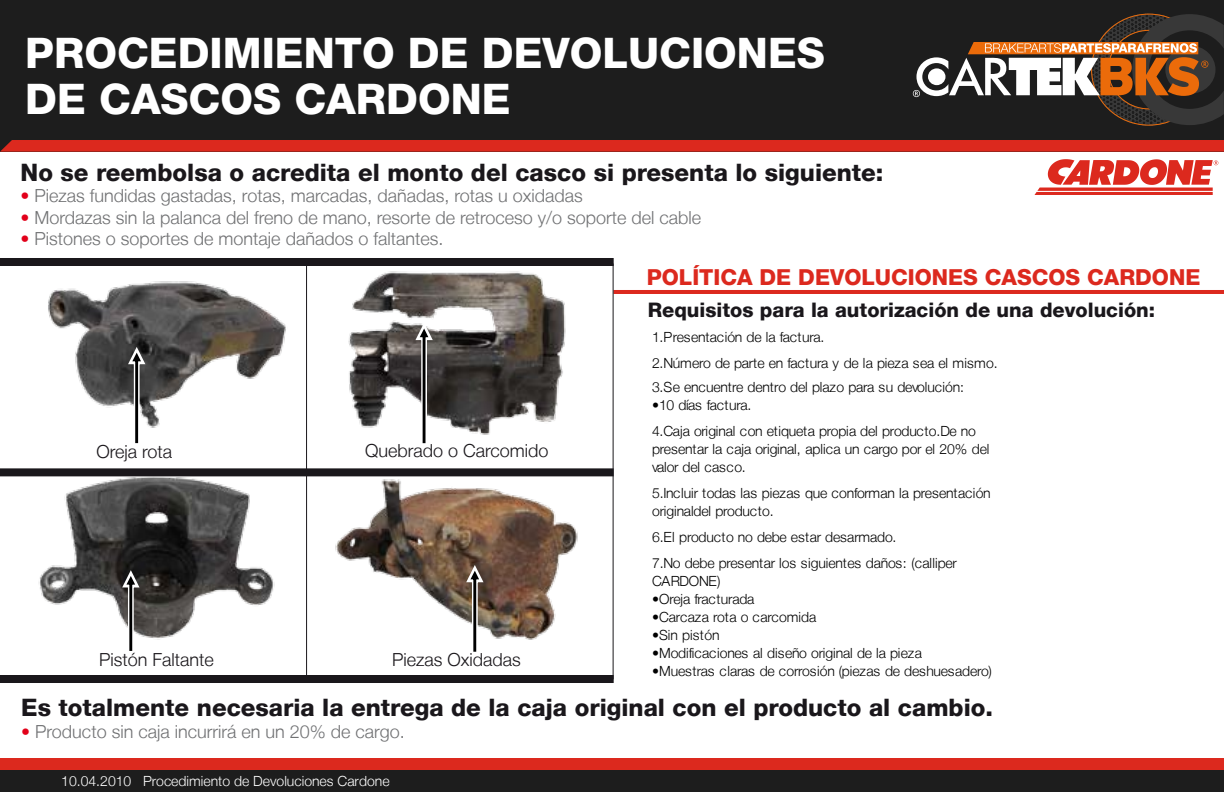
<style>
.page{position:relative;width:1224px;height:792px;background:#fff}
.page>*{position:absolute;margin:0;border:0;box-sizing:border-box;transform-origin:0 0}
.t1{font:800 42px/46px "Helvetica Neue LT";color:#fff}
.t2{font:800 24px "Helvetica Neue LT";color:#1a171b}
.t3{font:800 22px "Helvetica Neue LT";color:#dc291e}
.t4{font:800 20px "Helvetica Neue LT";color:#1a171b}
.t5{font:300 18px "Helvetica Neue LT";color:#707173}
.t6{font:300 18px "Helvetica Neue LT";color:#1a171b}
.t7{font:300 14px/26px "Helvetica Neue LT";letter-spacing:-.015em;color:#000}
.t8{font:300 14px "Helvetica Neue LT";color:#fff}
.t9{font:300 14px "Helvetica Neue LT";letter-spacing:.01em;color:#000}
.s1{color:#e2001a}
</style>
<div class="page">
<hr style="left:613px;top:290px;width:611px;height:4px;background:#dc291e">
<div style="left:0;top:0;width:1224px;height:152px;background:#1d1d1d"></div>
<svg style="left:0;top:140px;width:1224px;height:12px;background:#d5281d"></svg>
<div style="left:0;top:758px;width:1224px;height:34px;background:#1d1d1d"></div>
<div style="left:0;top:758px;width:1224px;height:12px;background:#dc291e"></div>
<svg style="left:1035px;top:159px;width:183px;height:36px"></svg>
<svg style="left:913px;top:13px;width:311px;height:113px"></svg>
<hr style="left:306px;top:264px;width:1px;height:209px;background:#1a171b">
<hr style="left:613px;top:264px;width:1px;height:415px;background:#1a171b">
<img style="left:348px;top:271px;width:218px;height:164px">
<svg style="left:415px;top:323px;width:18px;height:121px"></svg>
<div style="left:0;top:258px;width:614px;height:8px;background:#1a171b"></div>
<div style="left:0;top:468px;width:614px;height:8px;background:#1a171b"></div>
<div style="left:0;top:675px;width:614px;height:8px;background:#1a171b"></div>
<img style="left:48px;top:281px;width:238px;height:147px">
<svg style="left:128px;top:347px;width:17px;height:97px"></svg>
<hr style="left:306px;top:470px;width:1px;height:209px;background:#1a171b">
<img style="left:31px;top:476px;width:251px;height:164px">
<svg style="left:122px;top:570px;width:18px;height:81px"></svg>
<img style="left:331px;top:476px;width:251px;height:164px">
<svg style="left:466px;top:565px;width:18px;height:87px"></svg>
<h1 class="t1" style="left:25px;top:30px;width:801px">PROCEDIMIENTO DE DEVOLUCIONES<br>DE CASCOS CARDONE</h1>
<h2 class="t2" style="left:21px;top:158px;width:864px">No se reembolsa o acredita el monto del casco si presenta lo siguiente:</h2>
<p class="t5" style="left:21px;top:185px;width:564px"><span class="s1">•</span> Piezas fundidas gastadas, rotas, marcadas, dañadas, rotas u oxidadas</p>
<p class="t5" style="left:21px;top:206px;width:682px"><span class="s1">•</span> Mordazas sin la palanca del freno de mano, resorte de retroceso y/o soporte del cable</p>
<p class="t5" style="left:21px;top:228px;width:424px"><span class="s1">•</span> Pistones o soportes de montaje dañados o faltantes.</p>
<h3 class="t3" style="left:647px;top:264px;width:555px">POLÍTICA DE DEVOLUCIONES CASCOS CARDONE</h3>
<p class="t6" style="left:97px;top:440px;width:77px">Oreja rota</p>
<p class="t6" style="left:365px;top:440px;width:185px">Quebrado o Carcomido</p>
<p class="t6" style="left:99px;top:648px;width:116px">Pistón Faltante</p>
<p class="t6" style="left:392px;top:649px;width:130px">Piezas Oxidadas</p>
<h3 class="t4" style="left:648px;top:298px;width:509px">Requisitos para la autorización de una devolución:</h3>
<p class="t7" style="left:652px;top:323px;width:347px">1.Presentación de la factura.<br>2.Número de parte en factura y de la pieza sea el mismo.</p>
<p class="t7" style="left:652px;top:373px;width:313px">3.Se encuentre dentro del plazo para su devolución:</p>
<p class="t7" style="left:652px;top:391px;width:325px">•10 días factura.<br>4.Caja original con etiqueta propia del producto.De no</p>
<p class="t7" style="left:652px;top:439px;width:339px;line-height:18px">presentar la caja original, aplica un cargo por el 20% del valor del casco.</p>
<p class="t7" style="left:652px;top:484px;width:340px;line-height:18px">5.Incluir todas las piezas que conforman la presentación originaldel producto.</p>
<p class="t7" style="left:652px;top:524px;width:306px">6.El producto no debe estar desarmado.<br>7.No debe presentar los siguientes daños: (calliper</p>
<p class="t7" style="left:652px;top:568px;width:70px">CARDONE)</p>
<p class="t7" style="left:652px;top:586px;width:104px">•Oreja fracturada</p>
<p class="t7" style="left:652px;top:604px;width:166px">•Carcaza rota o carcomida</p>
<p class="t9" style="left:652px;top:626px;width:69px">•Sin pistón</p>
<p class="t7" style="left:652px;top:640px;width:271px">•Modificaciones al diseño original de la pieza</p>
<p class="t7" style="left:652px;top:658px;width:341px">•Muestras claras de corrosión (piezas de deshuesadero)</p>
<h2 class="t2" style="left:21px;top:693px;width:973px">Es totalmente necesaria la entrega de la caja original con el producto al cambio.</h2>
<p class="t5" style="left:21px;top:720px;width:385px"><span class="s1">•</span> Producto sin caja incurrirá en un 20% de cargo.</p>
<p class="t8" style="left:61px;top:772px;width:330px">10.04.2010 Procedimiento de Devoluciones Cardone</p>
</div>
